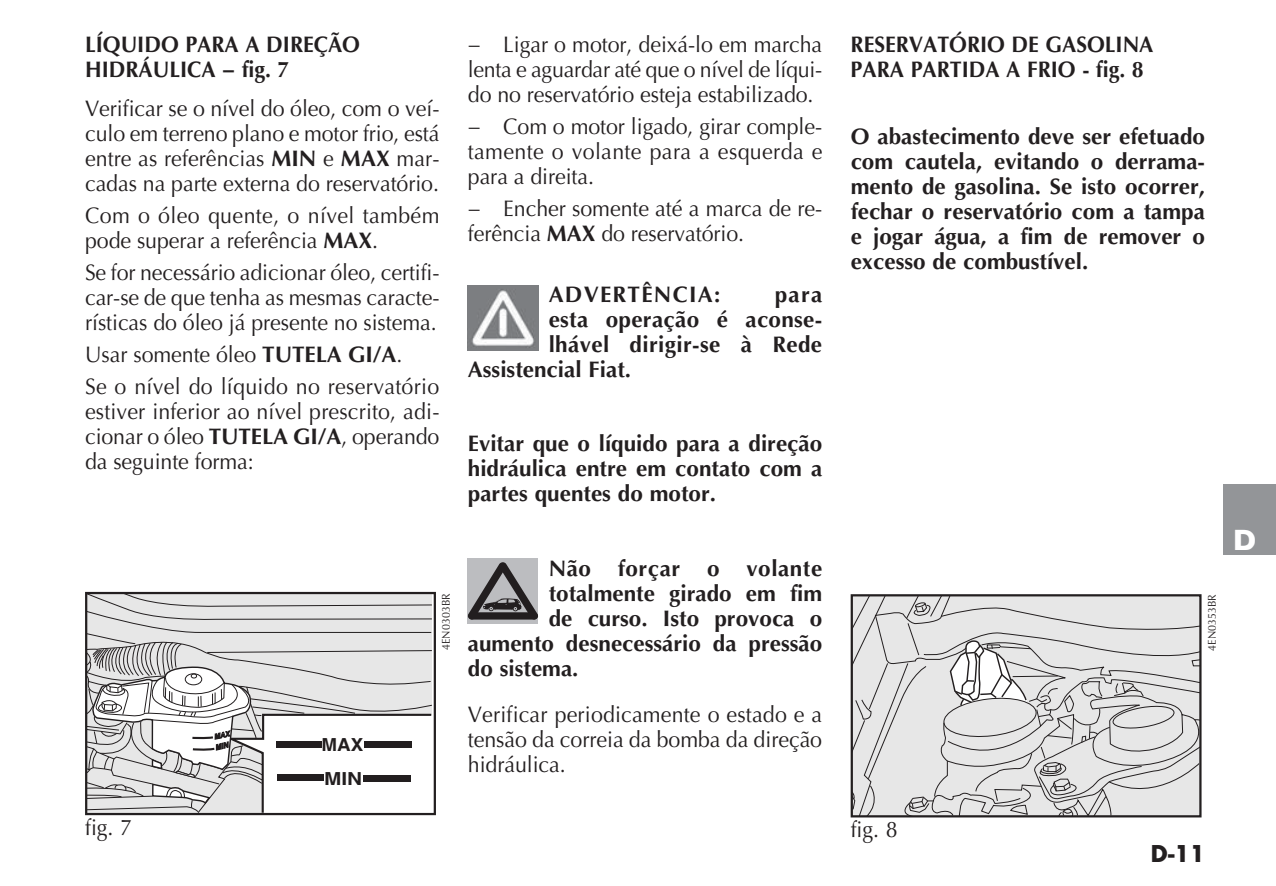
<style>
.page{position:relative;width:1276px;height:886px;background:#fff}
.page>*{position:absolute;margin:0;border:0;box-sizing:border-box;transform-origin:0 0}
.t1{font:700 30px "Gill Sans";color:#fff;scale:.95 1}
.t2{font:22.5px/25px "Optima";letter-spacing:-.005em;color:#231f20;text-align:justify;scale:.95 1}
.t3{font:700 22.5px/25px "Optima";color:#231f20;text-align:justify}
.t4{font:700 22.5px/25px "Optima";color:#231f20;scale:.95 1}
.t5{font:22.5px/32px "Optima";letter-spacing:.015em;color:#231f20;scale:.95 1}
.t6{font:22.5px/25px "Optima";letter-spacing:.02em;color:#231f20;scale:.95 1}
.t7{font:700 22.5px "Optima";letter-spacing:.025em;color:#231f20}
.t8{font:700 22.5px "Optima";letter-spacing:.055em;color:#231f20}
.t9{font:700 22.5px "Futura";color:#231f20}
.t10{font:700 18px/33.8px "Helvetica";color:#221e1f;scale:1.04 1}
.t11{font:11.25px "Optima";color:#231f20;scale:.95 1}
.s1{font-weight:700}
</style>
<div class="page">
<div style="left:1223px;top:484px;width:53px;height:71px;background:#939598"></div>
<img style="left:468px;top:285px;width:70px;height:66px">
<div style="left:468px;top:558px;width:70px;height:66px;background:#bcbdc0"></div>
<svg style="left:468px;top:562px;width:70px;height:57px"></svg>
<svg style="left:88px;top:595px;width:344px;height:217px"></svg>
<div style="left:277px;top:775px;width:46px;height:6px;background:#221e1f"></div>
<div style="left:276px;top:742px;width:45px;height:6px;background:#221e1f"></div>
<div style="left:364px;top:742px;width:47px;height:6px;background:#221e1f"></div>
<div style="left:364px;top:775px;width:47px;height:6px;background:#221e1f"></div>
<div style="left:85px;top:592px;width:351px;height:223px;border:2px solid #231f20"></div>
<svg style="left:853px;top:595px;width:349px;height:222px;background:#d7d7d7"></svg>
<div style="left:850px;top:594px;width:351px;height:223px;border:2px solid #231f20"></div>
<p class="t4" style="left:85px;top:33px;width:291px">LÍQUIDO PARA A DIREÇÃO<br>HIDRÁULICA − fig. 7</p>
<p class="t2" style="left:85px;top:97px;width:374px">Verificar se o nível do óleo, com o veí&shy;culo em terreno plano e motor frio, está entre as referências <span class="s1">MIN</span> e <span class="s1">MAX</span> mar&shy;cadas na parte externa do reservatório.</p>
<p class="t6" style="left:85px;top:204px;width:374px">Com o óleo quente, o nível também pode superar a referência <span class="s1">MAX</span>.</p>
<p class="t2" style="left:85px;top:261px;width:374px">Se for necessário adicionar óleo, certifi&shy;car-se de que tenha as mesmas caracte&shy;rísticas do óleo já presente no sistema.</p>
<p class="t5" style="left:85px;top:340px;width:374px">Usar somente óleo <span class="s1">TUTELA GI/A</span>.<br>Se o nível do líquido no reservatório</p>
<p class="t2" style="left:85px;top:400px;width:375px">estiver inferior ao nível prescrito, adi&shy;cionar o óleo <span class="s1">TUTELA GI/A</span>, operando da seguinte forma:</p>
<p class="t2" style="left:468px;top:33px;width:374px">− Ligar o motor, deixá-lo em marcha lenta e aguardar até que o nível de líqui&shy;do no reservatório esteja estabilizado.</p>
<p class="t2" style="left:468px;top:115px;width:375px">− Com o motor ligado, girar comple&shy;tamente o volante para a esquerda e para a direita.</p>
<p class="t2" style="left:468px;top:197px;width:374px">− Encher somente até a marca de re&shy;ferência <span class="s1">MAX</span> do reservatório.</p>
<p class="t8" style="left:549px;top:283px;width:173px">ADVERTÊNCIA:</p>
<p class="t3" style="left:774px;top:282px;width:49px">para</p>
<p class="t3" style="left:549px;top:307px;width:275px">esta operação é aconse-</p>
<p class="t3" style="left:549px;top:332px;width:275px">lhável dirigir-se à Rede</p>
<p class="t3" style="left:468px;top:357px;width:165px">Assistencial Fiat.</p>
<p class="t3" style="left:468px;top:432px;width:356px">Evitar que o líquido para a direção hidráulica entre em contato com a partes quentes do motor.</p>
<p class="t2" style="left:85px;top:816px;width:51px">fig. 7</p>
<p class="t10" style="left:321px;top:728px;width:42px">MAX<br>MIN</p>
<p class="t11" style="left:440px;top:650px;width:61px;rotate:-90deg">4EN0303BR</p>
<p class="t7" style="left:548px;top:557px;width:275px">Não forçar o volante</p>
<p class="t3" style="left:548px;top:582px;width:275px">totalmente girado em fim</p>
<p class="t3" style="left:548px;top:607px;width:275px">de curso. Isto provoca o</p>
<p class="t3" style="left:468px;top:632px;width:356px">aumento desnecessário da pressão</p>
<p class="t3" style="left:468px;top:657px;width:112px">do sistema.</p>
<p class="t2" style="left:468px;top:703px;width:375px">Verificar periodicamente o estado e a tensão da correia da bomba da direção hidráulica.</p>
<p class="t4" style="left:850px;top:33px;width:320px">RESERVATÓRIO DE GASOLINA<br>PARA PARTIDA A FRIO - fig. 8</p>
<p class="t3" style="left:850px;top:125px;width:356px">O abastecimento deve ser efetuado com cautela, evitando o derrama&shy;mento de gasolina. Se isto ocorrer, fechar o reservatório com a tampa e jogar água, a fim de remover o excesso de combustível.</p>
<p class="t2" style="left:850px;top:818px;width:51px">fig. 8</p>
<p class="t11" style="left:1206px;top:651px;width:61px;rotate:-90deg">4EN0353BR</p>
<h1 class="t1" style="left:1232px;top:522px;width:26px">D</h1>
<p class="t9" style="left:1150px;top:838px;width:56px">D-11</p>
</div>
